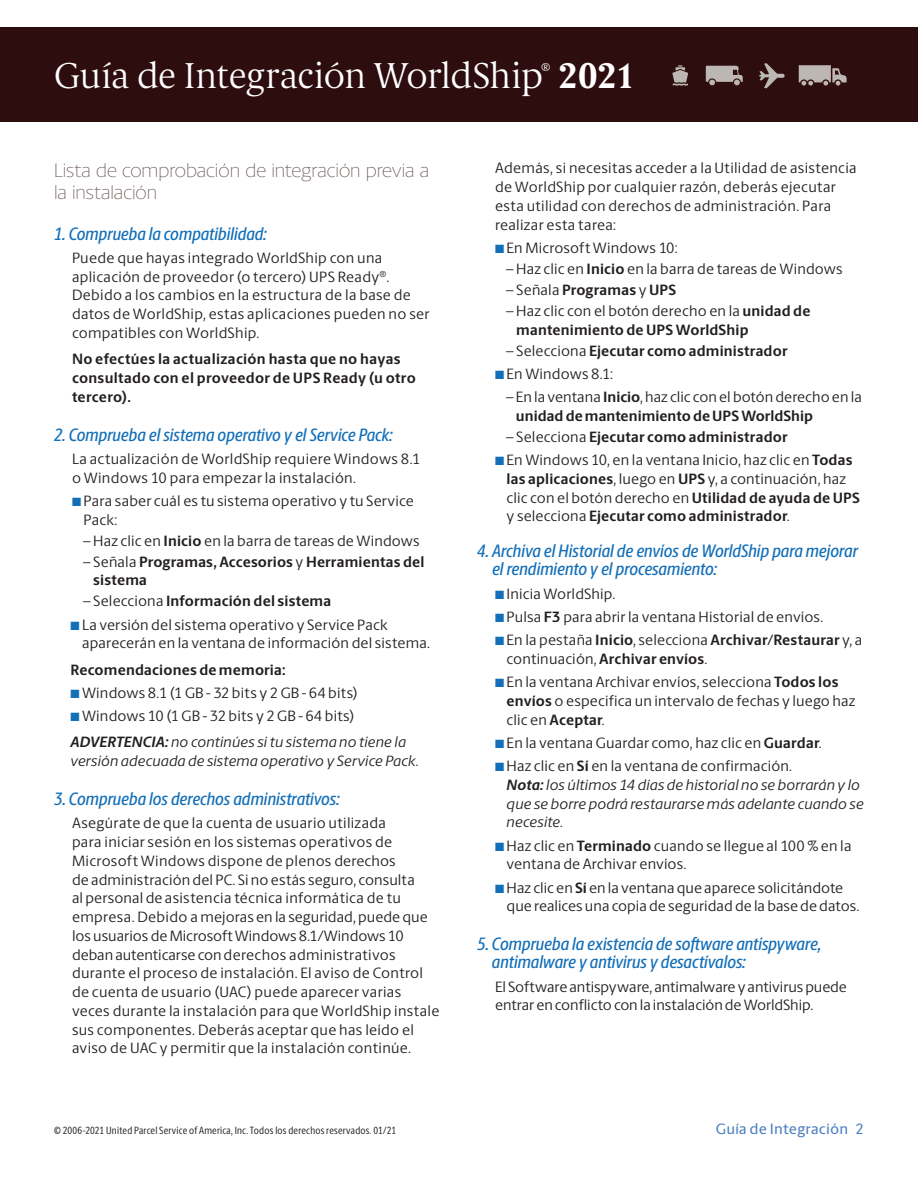
<style>
.page{position:relative;width:918px;height:1188px;background:#fff}
.page>*{position:absolute;margin:0;border:0;box-sizing:border-box;transform-origin:0 0}
.t1{font:200 36px "UPS Berlingske Serif Tx";letter-spacing:-.005em;color:#fff}
.t2{font:200 19.5px/22.5px "UPS Berlingske Sans";letter-spacing:-.005em;color:#64504f}
.t3{font:italic 500 18px/18px "UPS Berlingske Sans Cn";color:#136fb8}
.t4{font:15px/18.8px "UPS Berlingske Sans";letter-spacing:.015em;color:#231f20}
.t5{font:700 15px/18.8px "UPS Berlingske Sans";letter-spacing:.01em;color:#231f20}
.t6{font:italic 15px/18.8px "UPS Berlingske Sans";letter-spacing:.01em;color:#231f20}
.t7{font:15px/18.8px "UPS Berlingske Sans";letter-spacing:-.005em;color:#231f20}
.t8{font:500 15px "UPS Berlingske Sans";letter-spacing:.01em;color:#5181c2}
.t9{font:10.5px "UPS Berlingske Sans Cn";letter-spacing:.02em;color:#231f20}
.s1{font-weight:700}
.s2{color:#136fb8}
.s3{font-weight:400}
.s4{font-weight:700;font-style:italic}
.s5{font-style:italic}
.s6{font-style:normal}
.s7{font-weight:700;font-style:normal}
</style>
<div class="page">
<div style="left:0;top:27px;width:918px;height:95px;background:#2e0d0f"></div>
<svg style="left:672px;top:65px;width:16px;height:21px"></svg>
<svg style="left:706px;top:66px;width:37px;height:20px"></svg>
<svg style="left:759px;top:63px;width:26px;height:25px"></svg>
<svg style="left:799px;top:65px;width:48px;height:21px"></svg>
<h1 class="t1" style="left:54px;top:50px;width:583px">Guía de Integración WorldShip<sup>®</sup> <span class="s1">2021</span></h1>
<h2 class="t2" style="left:54px;top:159px;width:377px">Lista de comprobación de integración previa a la instalación</h2>
<p class="t3" style="left:54px;top:224px;width:214px">1. Comprueba la compatibilidad:</p>
<p class="t4" style="left:72px;top:248px;width:359px">Puede que hayas integrado WorldShip con una aplicación de proveedor (o tercero) UPS Ready<sup>®</sup>.<br>Debido a los cambios en la estructura de la base de datos de WorldShip, estas aplicaciones pueden no ser compatibles con WorldShip.</p>
<p class="t5" style="left:72px;top:349px;width:345px">No efectúes la actualización hasta que no hayas consultado con el proveedor de UPS Ready (u otro tercero).</p>
<p class="t3" style="left:54px;top:425px;width:340px">2. Comprueba el sistema operativo y el Service Pack:</p>
<p class="t4" style="left:72px;top:449px;width:350px">La actualización de WorldShip requiere Windows 8.1 o Windows 10 para empezar la instalación.</p>
<p class="t4" style="left:84px;top:491px;width:332px;text-indent:-12px"><span class="s2">■</span> Para saber cuál es tu sistema operativo y tu Service<br>Pack:</p>
<p class="t4" style="left:83px;top:531px;width:338px">– Haz clic en <span class="s1">Inicio</span> en la barra de tareas de Windows</p>
<p class="t5" style="left:93px;top:552px;width:333px;text-indent:-10px"><span class="s3">– Señala</span> Programas, Accesorios <span class="s3">y</span> Herramientas del sistema</p>
<p class="t5" style="left:83px;top:592px;width:250px"><span class="s3">– Selecciona</span> Información del sistema</p>
<p class="t4" style="left:82px;top:615px;width:349px;text-indent:-12px"><span class="s2">■</span> La versión del sistema operativo y Service Pack aparecerán en la ventana de información del sistema.</p>
<p class="t5" style="left:70px;top:660px;width:217px">Recomendaciones de memoria:</p>
<p class="t4" style="left:70px;top:683px;width:289px"><span class="s2">■</span> Windows 8.1 (1 GB - 32 bits y 2 GB - 64 bits)</p>
<p class="t4" style="left:70px;top:702px;width:337px;line-height:26.2px"><span class="s2">■</span> Windows 10 (1 GB - 32 bits y 2 GB - 64 bits)<br><span class="s4">ADVERTENCIA:</span> <span class="s5">no continúes si tu sistema no tiene la</span></p>
<p class="t6" style="left:70px;top:751px;width:350px">versión adecuada de sistema operativo y Service Pack.</p>
<p class="t3" style="left:54px;top:789px;width:287px">3. Comprueba los derechos administrativos:</p>
<p class="t4" style="left:72px;top:813px;width:369px">Asegúrate de que la cuenta de usuario utilizada<br>para iniciar sesión en los sistemas operativos de Microsoft Windows dispone de plenos derechos<br>de administración del PC. Si no estás seguro, consulta<br>al personal de asistencia técnica informática de tu empresa. Debido a mejoras en la seguridad, puede que los usuarios de Microsoft Windows 8.1/Windows 10 deban autenticarse con derechos administrativos durante el proceso de instalación. El aviso de Control de cuenta de usuario (UAC) puede aparecer varias veces durante la instalación para que WorldShip instale sus componentes. Deberás aceptar que has leído el aviso de UAC y permitir que la instalación continúe.</p>
<p class="t4" style="left:495px;top:158px;width:363px">Además, si necesitas acceder a la Utilidad de asistencia de WorldShip por cualquier razón, deberás ejecutar esta utilidad con derechos de administración. Para realizar esta tarea:</p>
<p class="t4" style="left:495px;top:238px;width:184px"><span class="s2">■</span> En Microsoft Windows 10:</p>
<p class="t4" style="left:506px;top:259px;width:338px">– Haz clic en <span class="s1">Inicio</span> en la barra de tareas de Windows</p>
<p class="t5" style="left:506px;top:280px;width:171px"><span class="s3">– Señala</span> Programas <span class="s3">y</span> UPS</p>
<p class="t5" style="left:516px;top:301px;width:296px;text-indent:-10px"><span class="s3">– Haz clic con el botón derecho en la</span> unidad de mantenimiento de UPS WorldShip</p>
<p class="t5" style="left:506px;top:341px;width:283px"><span class="s3">– Selecciona</span> Ejecutar como administrador</p>
<p class="t4" style="left:495px;top:364px;width:120px"><span class="s2">■</span> En Windows 8.1:</p>
<p class="t4" style="left:516px;top:387px;width:347px;text-indent:-10px">– En la ventana <span class="s1">Inicio</span>, haz clic con el botón derecho en la <span class="s1">unidad de mantenimiento de UPS WorldShip</span></p>
<p class="t5" style="left:506px;top:427px;width:283px"><span class="s3">– Selecciona</span> Ejecutar como administrador</p>
<p class="t4" style="left:507px;top:450px;width:355px;text-indent:-12px"><span class="s2">■</span> En Windows 10, en la ventana Inicio, haz clic en <span class="s1">Todas las aplicaciones</span>, luego en <span class="s1">UPS</span> y, a continuación, haz clic con el botón derecho en <span class="s1">Utilidad de ayuda de UPS </span>y selecciona <span class="s1">Ejecutar como administrador</span>.</p>
<p class="t3" style="left:492px;top:541px;width:367px;text-indent:-15px">4. Archiva el Historial de envíos de WorldShip para mejorar el rendimiento y el procesamiento:</p>
<p class="t4" style="left:495px;top:583px;width:122px"><span class="s2">■</span> Inicia WorldShip.</p>
<p class="t4" style="left:495px;top:607px;width:330px"><span class="s2">■</span> Pulsa <span class="s1">F3</span> para abrir la ventana Historial de envíos.</p>
<p class="t4" style="left:507px;top:630px;width:357px;text-indent:-12px"><span class="s2">■</span> En la pestaña <span class="s1">Inicio</span>, selecciona <span class="s1">Archivar/Restaurar</span> y, a continuación, <span class="s1">Archivar envíos</span>.</p>
<p class="t4" style="left:507px;top:672px;width:350px;text-indent:-12px"><span class="s2">■</span> En la ventana Archivar envíos, selecciona <span class="s1">Todos los envíos</span> o especifica un intervalo de fechas y luego haz clic en <span class="s1">Aceptar</span>.</p>
<p class="t4" style="left:495px;top:733px;width:328px"><span class="s2">■</span> En la ventana Guardar como, haz clic en <span class="s1">Guardar</span>.</p>
<p class="t6" style="left:507px;top:756px;width:359px;text-indent:-12px"><span class="s2">■</span> <span class="s6">Haz clic en</span> <span class="s7">Sí</span> <span class="s6">en la ventana de confirmación.<br></span><span class="s1">Nota:</span> los últimos 14 días de historial no se borrarán y lo que se borre podrá restaurarse más adelante cuando se necesite.</p>
<p class="t4" style="left:507px;top:835px;width:346px;text-indent:-12px"><span class="s2">■</span> Haz clic en <span class="s1">Terminado</span> cuando se llegue al 100 % en la ventana de Archivar envíos.</p>
<p class="t4" style="left:507px;top:877px;width:354px;text-indent:-12px"><span class="s2">■</span> Haz clic en <span class="s1">Sí</span> en la ventana que aparece solicitándote que realices una copia de seguridad de la base de datos.</p>
<p class="t3" style="left:492px;top:934px;width:331px;text-indent:-15px">5. Comprueba la existencia de software antispyware, antimalware y antivirus y desactívalos:</p>
<p class="t7" style="left:495px;top:976px;width:354px">El Software antispyware, antimalware y antivirus puede entrar en conflicto con la instalación de WorldShip.</p>
<p class="t9" style="left:54px;top:1123px;width:344px">© 2006-2021 United Parcel Service of America, Inc. Todos los derechos reservados. 01/21</p>
<p class="t8" style="left:716px;top:1117px;width:150px">Guía de Integración 2</p>
</div>
